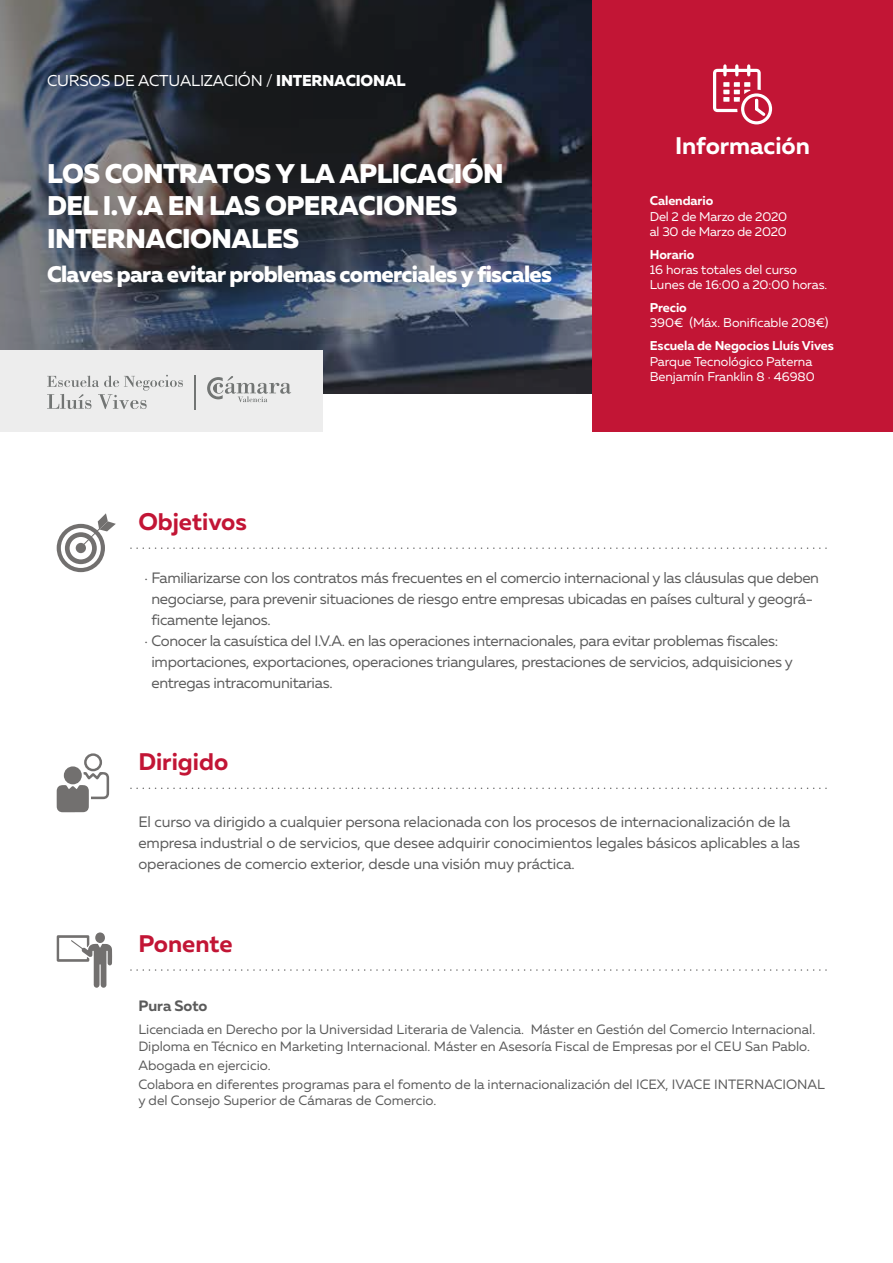
<style>
.page{position:relative;width:893px;height:1263px;background:#fff}
.page>*{position:absolute;margin:0;border:0;box-sizing:border-box;transform-origin:0 0}
.t1{font:800 27px/32.4px "Muller";letter-spacing:-.02em;color:#fff}
.t2{font:700 24px "Muller";color:#c21535}
.t3{font:700 24px "Muller";color:#fff}
.t4{font:800 22.5px "Muller";letter-spacing:-.03em;color:#fff}
.t5{font:15.75px "Muller";letter-spacing:-.015em;color:#fff}
.t6{font:15px/21px "Muller";letter-spacing:-.02em;color:#5b5b5b}
.t7{font:700 15px "Muller";color:#5b5b5b}
.t8{font:13.5px/16.2px "Muller";color:#5b5b5b}
.t9{font:12.75px/15.3px "Muller";letter-spacing:-.005em;color:#fff}
.t10{font:700 12.75px "Muller";letter-spacing:-.005em;color:#fff}
.s1{font-weight:800}
</style>
<div class="page">
<svg style="left:0;top:0;width:592px;height:394px;background:#3b3f4a"></svg>
<div style="left:592px;top:0;width:301px;height:432px;background:#c21535"></div>
<svg style="left:713px;top:64px;width:59px;height:60px"></svg>
<div style="left:0;top:350px;width:323px;height:82px;background:#ededed"></div>
<hr style="left:195px;top:375px;width:1px;height:34px;background:#727574">
<svg style="left:47px;top:375px;width:136px;height:34px"></svg>
<svg style="left:207px;top:376px;width:84px;height:26px"></svg>
<svg style="left:57px;top:513px;width:59px;height:59px"></svg>
<svg style="left:131px;top:547px;width:696px;height:2px"></svg>
<svg style="left:57px;top:753px;width:52px;height:59px"></svg>
<svg style="left:131px;top:787px;width:696px;height:2px"></svg>
<svg style="left:131px;top:969px;width:696px;height:2px"></svg>
<svg style="left:57px;top:932px;width:55px;height:56px"></svg>
<p class="t5" style="left:47px;top:70px;width:360px">CURSOS DE ACTUALIZACIÓN / <span class="s1">INTERNACIONAL</span></p>
<h1 class="t1" style="left:47px;top:157px;width:458px">LOS CONTRATOS Y LA APLICACIÓN<br>DEL I.V.A EN LAS OPERACIONES<br>INTERNACIONALES</h1>
<h3 class="t4" style="left:47px;top:260px;width:506px">Claves para evitar problemas comerciales y fiscales</h3>
<h2 class="t3" style="left:675px;top:131px;width:137px">Información</h2>
<p class="t10" style="left:650px;top:193px;width:65px">Calendario</p>
<p class="t9" style="left:650px;top:208px;width:139px">Del 2 de Marzo de 2020 al 30 de Marzo de 2020</p>
<p class="t10" style="left:650px;top:246px;width:46px">Horario</p>
<p class="t9" style="left:650px;top:262px;width:179px">16 horas totales del curso<br>Lunes de 16:00 a 20:00 horas.</p>
<p class="t10" style="left:650px;top:300px;width:39px">Precio</p>
<p class="t9" style="left:650px;top:315px;width:180px">390€ (Máx. Bonificable 208€)</p>
<p class="t10" style="left:650px;top:338px;width:186px">Escuela de Negocios Lluís Vives</p>
<p class="t9" style="left:650px;top:353px;width:166px">Parque Tecnológico Paterna<br>Benjamín Franklin 8 · 46980</p>
<h2 class="t2" style="left:138px;top:507px;width:110px">Objetivos</h2>
<p class="t6" style="left:144px;top:567px;width:676px">· Familiarizarse con los contratos más frecuentes en el comercio internacional y las cláusulas que deben</p>
<p class="t6" style="left:151px;top:588px;width:663px">negociarse, para prevenir situaciones de riesgo entre empresas ubicadas en países cultural y geográ-</p>
<p class="t6" style="left:151px;top:609px;width:121px">ficamente lejanos.</p>
<p class="t6" style="left:144px;top:630px;width:635px">· Conocer la casuística del I.V.A. en las operaciones internacionales, para evitar problemas fiscales:</p>
<p class="t6" style="left:151px;top:651px;width:643px">importaciones, exportaciones, operaciones triangulares, prestaciones de servicios, adquisiciones y</p>
<p class="t6" style="left:151px;top:672px;width:183px">entregas intracomunitarias.</p>
<h2 class="t2" style="left:138px;top:747px;width:91px">Dirigido</h2>
<p class="t6" style="left:138px;top:811px;width:663px">El curso va dirigido a cualquier persona relacionada con los procesos de internacionalización de la empresa industrial o de servicios, que desee adquirir conocimientos legales básicos aplicables a las operaciones de comercio exterior, desde una visión muy práctica.</p>
<h2 class="t2" style="left:138px;top:928px;width:96px">Ponente</h2>
<p class="t7" style="left:138px;top:996px;width:71px">Pura Soto</p>
<p class="t8" style="left:138px;top:1021px;width:678px">Licenciada en Derecho por la Universidad Literaria de Valencia. Máster en Gestión del Comercio Internacional.<br>Diploma en Técnico en Marketing Internacional. Máster en Asesoría Fiscal de Empresas por el CEU San Pablo.</p>
<p class="t8" style="left:138px;top:1055px;width:688px;line-height:19.2px">Abogada en ejercicio.<br>Colabora en diferentes programas para el fomento de la internacionalización del ICEX, IVACE INTERNACIONAL</p>
<p class="t8" style="left:138px;top:1092px;width:299px">y del Consejo Superior de Cámaras de Comercio.</p>
</div>
